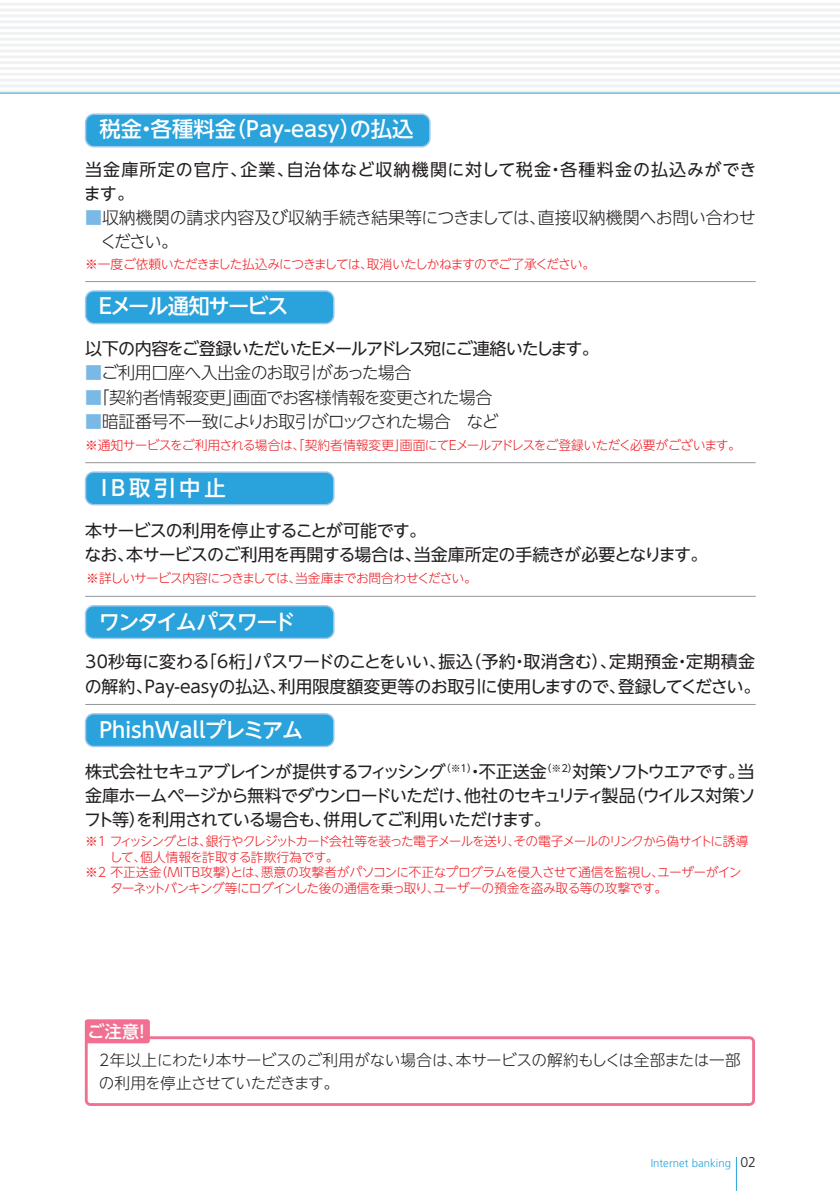
<style>
.page{position:relative;width:840px;height:1191px;background:#fff}
.page>*{position:absolute;margin:0;border:0;box-sizing:border-box;transform-origin:0 0}
.t1{font:500 21.2px "UD Shin Go NT Pro";letter-spacing:-.01em;color:#fff}
.t2{font:500 21.2px "UD Shin Go NT Pro";letter-spacing:-.085em;color:#fff}
.t3{font:500 21.2px "UD Shin Go NT Pro";letter-spacing:-.09em;color:#fff}
.t4{font:17px/24.2px "UD Shin Go NT Pro";letter-spacing:-.03em;color:#231f20}
.t5{font:300 17px/24.2px "UD Shin Go NT Pro";letter-spacing:-.02em;color:#231f20}
.t6{font:17px/24.2px "UD Shin Go NT Pro";letter-spacing:-.01em;color:#231f20}
.t7{font:17px/24.2px "UD Shin Go NT Pro";letter-spacing:.055em;color:#231f20}
.t8{font:17px "UD Shin Go NT Pro";letter-spacing:-.06em;color:#231f20}
.t9{font:300 17px "UD Shin Go NT Pro";letter-spacing:-.05em;color:#231f20}
.t10{font:500 17px "UD Shin Go NT Pro";color:#fff}
.t11{font:300 15.6px/22.6px "UD Shin Go NT Pro";letter-spacing:-.03em;color:#231f20}
.t12{font:300 12.8px "UD Shin Go NT Pro";letter-spacing:-.055em;color:#ee1d23}
.t13{font:300 12.8px "UD Shin Go NT Pro";letter-spacing:-.035em;color:#ee1d23}
.t14{font:300 12.8px "UD Shin Go NT Pro";letter-spacing:-.085em;color:#ee1d23}
.t15{font:300 11.4px "Frutiger LT Std";color:#2aa2db}
.s1{color:#7ab8e5}
.s2{font-size:14.2px;color:#231f20}
</style>
<div class="page">
<hr style="left:0;top:3px;width:839px;height:3px;background:#f0f1f2">
<hr style="left:0;top:0;width:839px;height:1px;background:#f0f1f2">
<hr style="left:0;top:9px;width:839px;height:3px;background:#f0f1f2">
<hr style="left:0;top:15px;width:839px;height:2px;background:#f0f1f2">
<hr style="left:0;top:20px;width:839px;height:3px;background:#f0f1f2">
<hr style="left:0;top:26px;width:839px;height:3px;background:#f0f1f2">
<hr style="left:0;top:32px;width:839px;height:3px;background:#f0f1f2">
<hr style="left:0;top:38px;width:839px;height:3px;background:#f0f1f2">
<hr style="left:0;top:44px;width:839px;height:3px;background:#f0f1f2">
<hr style="left:0;top:50px;width:839px;height:2px;background:#f0f1f2">
<hr style="left:0;top:55px;width:839px;height:3px;background:#f0f1f2">
<hr style="left:0;top:61px;width:839px;height:3px;background:#f0f1f2">
<hr style="left:0;top:67px;width:839px;height:3px;background:#f0f1f2">
<hr style="left:0;top:73px;width:839px;height:3px;background:#f0f1f2">
<hr style="left:0;top:79px;width:839px;height:3px;background:#f0f1f2">
<hr style="left:0;top:85px;width:839px;height:2px;background:#f0f1f2">
<hr style="left:0;top:90px;width:839px;height:3px;background:#f0f1f2">
<hr style="left:0;top:93px;width:839px;height:1px;background:#2aa2db">
<svg style="left:85px;top:290px;width:249px;height:34px;background:#37a6dc"></svg>
<svg style="left:85px;top:471px;width:249px;height:34px;background:#37a6dc"></svg>
<hr style="left:85px;top:704px;width:670px;height:1px;background:#939598">
<hr style="left:85px;top:462px;width:670px;height:1px;background:#939598">
<svg style="left:85px;top:605px;width:249px;height:34px;background:#36a6dc"></svg>
<hr style="left:85px;top:596px;width:670px;height:1px;background:#939598">
<svg style="left:85px;top:113px;width:345px;height:34px;background:#37a6dc"></svg>
<hr style="left:85px;top:281px;width:670px;height:1px;background:#939598">
<svg style="left:85px;top:1036px;width:669px;height:70px"></svg>
<div style="left:85px;top:1019px;width:65px;height:24px;background:#f17091;border-radius:3px"></div>
<svg style="left:85px;top:713px;width:249px;height:34px;background:#36a6dc"></svg>
<hr style="left:735px;top:1157px;width:1px;height:34px;background:#2aa2db">
<p class="t1" style="left:99px;top:112px;width:315px">税金・各種料金（Pay-easy）の払込</p>
<p class="t7" style="left:84px;top:157px;width:673px">当金庫所定の官庁、企業、自治体など収納機関に対して税金・各種料金の払込みができます。</p>
<p class="t5" style="left:85px;top:205px;width:672px"><span class="s1">■</span>収納機関の請求内容及び収納手続き結果等につきましては、直接収納機関へお問い合わせ　ください。</p>
<p class="t12" style="left:85px;top:253px;width:511px">※一度ご依頼いただきました払込みにつきましては、取消いたしかねますのでご了承ください。</p>
<p class="t2" style="left:95px;top:289px;width:195px">Ｅメール通知サービス</p>
<p class="t8" style="left:85px;top:335px;width:515px">以下の内容をご登録いただいたＥメールアドレス宛にご連絡いたします。</p>
<p class="t5" style="left:85px;top:360px;width:328px"><span class="s1">■</span>ご利用口座へ入出金のお取引があった場合</p>
<p class="t5" style="left:85px;top:384px;width:408px"><span class="s1">■</span>「契約者情報変更」画面でお客様情報を変更された場合</p>
<p class="t9" style="left:85px;top:407px;width:415px"><span class="s1">■</span>暗証番号不一致によりお取引がロックされた場合　など</p>
<p class="t12" style="left:85px;top:434px;width:657px">※通知サービスをご利用される場合は、「契約者情報変更」画面にてＥメールアドレスをご登録いただく必要がございます。</p>
<p class="t1" style="left:101px;top:471px;width:126px">IB取引中止</p>
<p class="t4" style="left:84px;top:517px;width:624px">本サービスの利用を停止することが可能です。<br>なお、本サービスのご利用を再開する場合は、当金庫所定の手続きが必要となります。</p>
<p class="t12" style="left:86px;top:567px;width:392px">※詳しいサービス内容につきましては、当金庫までお問合わせください。</p>
<p class="t3" style="left:99px;top:604px;width:198px">ワンタイムパスワード</p>
<p class="t6" style="left:85px;top:649px;width:676px">30秒毎に変わる「6桁」パスワードのことをいい、振込（予約・取消含む）、定期預金・定期積金の解約、Pay-easyの払込、利用限度額変更等のお取引に使用しますので、登録してください。</p>
<p class="t1" style="left:99px;top:712px;width:205px">PhishWallプレミアム</p>
<p class="t4" style="left:84px;top:758px;width:672px;text-align:justify">株式会社セキュアブレインが提供するフィッシング<sup>（※1）</sup>・不正送金<sup>（※2）</sup>対策ソフトウエアです。当金庫ホームページから無料でダウンロードいただけ、他社のセキュリティ製品（ウイルス対策ソフト等）を利用されている場合も、併用してご利用いただけます。</p>
<p class="t14" style="left:85px;top:831px;width:664px">※1 フィッシングとは、銀行やクレジットカード会社等を装った電子メールを送り、その電子メールのリンクから偽サイトに誘導</p>
<p class="t13" style="left:110px;top:846px;width:230px">して、個人情報を詐取する詐欺行為です。</p>
<p class="t13" style="left:85px;top:862px;width:657px">※2 不正送金（MITB攻撃）とは、悪意の攻撃者がパソコンに不正なプログラムを侵入させて通信を監視し、ユーザーがイン</p>
<p class="t12" style="left:110px;top:878px;width:558px">ターネットバンキング等にログインした後の通信を乗っ取り、ユーザーの預金を盗み取る等の攻撃です。</p>
<p class="t10" style="left:87px;top:1017px;width:64px">ご注意！</p>
<p class="t11" style="left:99px;top:1048px;width:643px">2年以上にわたり本サービスのご利用がない場合は、本サービスの解約もしくは全部または一部の利用を停止させていただきます。</p>
<p class="t15" style="left:650px;top:1156px;width:107px">Internet banking <span class="s2">02</span></p>
</div>
